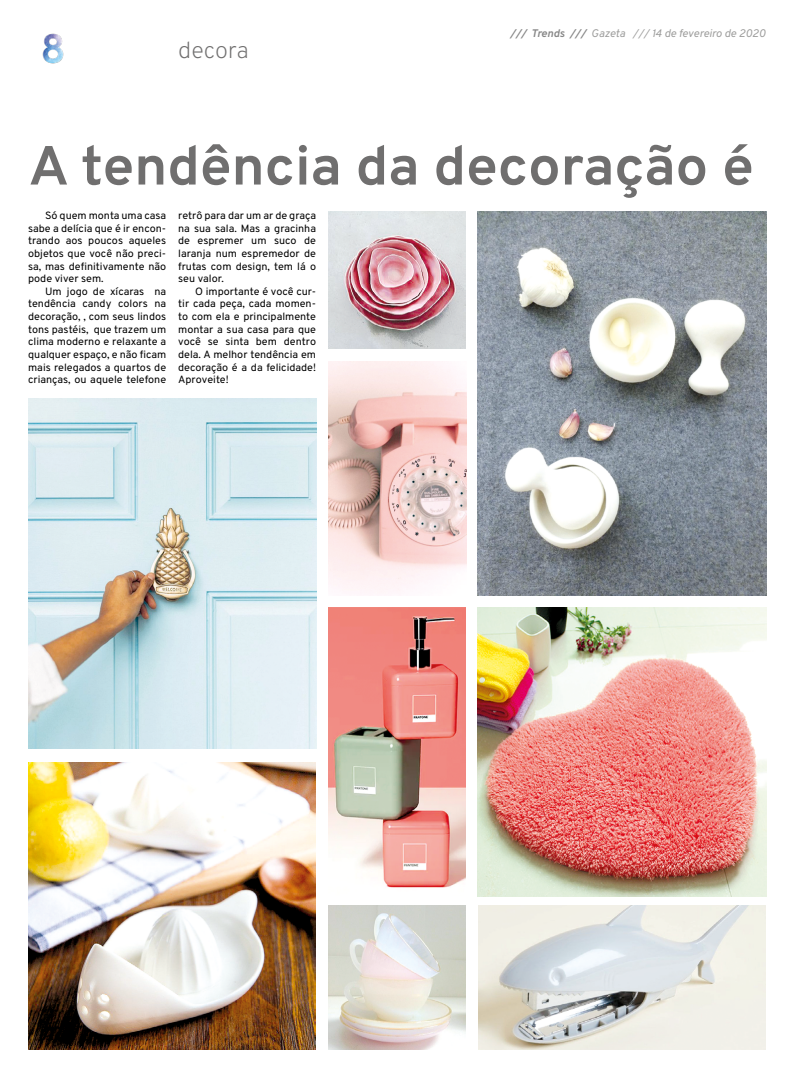
<style>
.page{position:relative;width:794px;height:1078px;background:#fff}
.page>*{position:absolute;margin:0;border:0;box-sizing:border-box;transform-origin:0 0}
.t1{font:700 55px "Overpass";color:#706f6f;scale:1.04 1}
.t2{font:200 23px "Overpass";color:#706f6f}
.t3{font:italic 11px "Overpass";color:#9d9d9c}
.t4{font:10.5px/12.6px "Overpass";color:#000;text-align:justify}
.s1{font-weight:700;color:#878787}
</style>
<div class="page">
<img style="left:42px;top:33px;width:22px;height:31px">
<img style="left:478px;top:211px;width:288px;height:384px">
<img style="left:28px;top:398px;width:288px;height:350px">
<img style="left:28px;top:762px;width:287px;height:287px">
<img style="left:328px;top:211px;width:138px;height:137px">
<img style="left:478px;top:905px;width:287px;height:144px">
<img style="left:328px;top:361px;width:138px;height:232px">
<img style="left:328px;top:607px;width:138px;height:281px">
<img style="left:328px;top:905px;width:138px;height:144px">
<img style="left:478px;top:607px;width:288px;height:288px">
<h2 class="t2" style="left:178px;top:33px;width:72px">decora</h2>
<p class="t3" style="left:510px;top:25px;width:257px"><span class="s1">/// Trends ///</span> Gazeta /// 14 de fevereiro de 2020</p>
<h1 class="t1" style="left:28px;top:126px;width:699px">A tendência da decoração é</h1>
<p class="t4" style="left:178px;top:209px;width:139px">retrô para dar um ar de graça na sua sala. Mas a gracinha de espremer um suco de laranja num espremedor de frutas com design, tem lá o seu valor.</p>
<p class="t4" style="left:178px;top:285px;width:139px;text-indent:17px">O importante é você cur&shy;tir cada peça, cada momen&shy;to com ela e principalmente montar a sua casa para que você se sinta bem dentro dela. A melhor tendência em decoração é a da felicidade!<br>Aproveite!</p>
<p class="t4" style="left:28px;top:209px;width:140px;text-indent:17px">Só quem monta uma casa sabe a delícia que é ir encon&shy;trando aos poucos aqueles objetos que você não preci&shy;sa, mas definitivamente não pode viver sem.</p>
<p class="t4" style="left:28px;top:285px;width:140px;text-indent:17px">Um jogo de xícaras na tendência candy colors na decoração, , com seus lindos tons pastéis, que trazem um clima moderno e relaxante a qualquer espaço, e não ficam mais relegados a quartos de crianças, ou aquele telefone</p>
</div>
